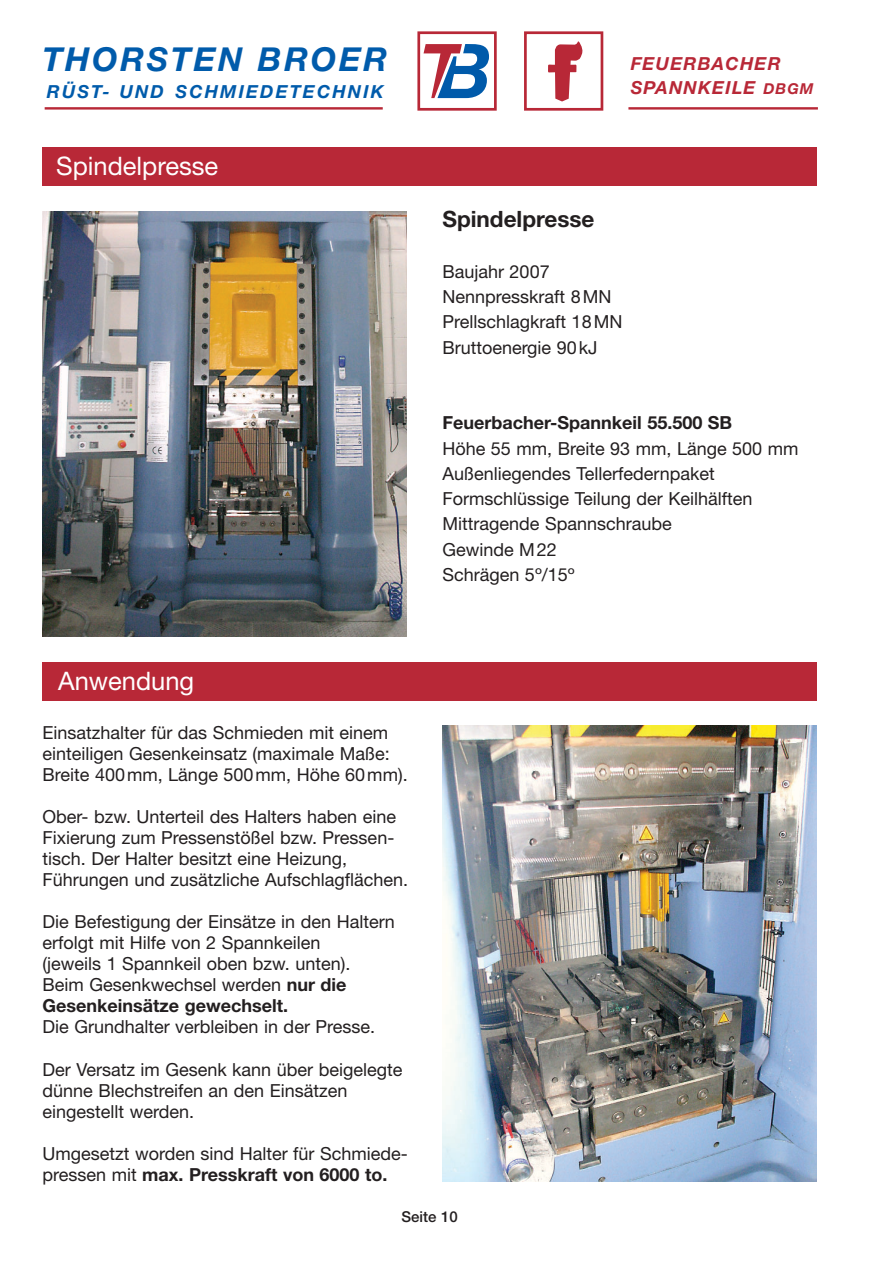
<style>
.page{position:relative;width:893px;height:1262px;background:#fff}
.page>*{position:absolute;margin:0;border:0;box-sizing:border-box;transform-origin:0 0}
.t1{font:italic 700 33px "Helvetica Neue";letter-spacing:.08em;color:#005bab}
.t2{font:25.5px "Helvetica Neue";color:#fff}
.t3{font:700 22.5px "Helvetica Neue";color:#231f20}
.t4{font:18px/21px "Helvetica Neue";color:#231f20}
.t5{font:700 18px "Helvetica Neue";color:#231f20}
.t6{font:italic 700 18px/24px "Helvetica Neue";letter-spacing:.065em;color:#b82837}
.t7{font:italic 700 18px "Helvetica Neue";letter-spacing:.115em;color:#005bab}
.t8{font:500 15px "Helvetica Neue";color:#231f20}
.s1{font-weight:700}
.s2{font-size:15px}
</style>
<div class="page">
<img style="left:42px;top:31px;width:776px;height:1151px">
<h1 class="t1" style="left:43px;top:47px;width:346px">THORSTEN BROER</h1>
<p class="t7" style="left:47px;top:85px;width:338px">RÜST- UND SCHMIEDETECHNIK</p>
<h2 class="t2" style="left:56px;top:157px;width:163px">Spindelpresse</h2>
<h2 class="t2" style="left:58px;top:671px;width:137px">Anwendung</h2>
<p class="t4" style="left:43px;top:723px;width:366px">Einsatzhalter für das Schmieden mit einem einteiligen Gesenkeinsatz (maximale Maße:<br>Breite 400mm, Länge 500mm, Höhe 60mm).</p>
<p class="t4" style="left:43px;top:808px;width:367px">Ober- bzw. Unterteil des Halters haben eine Fixierung zum Pressenstößel bzw. Pressen&shy;tisch. Der Halter besitzt eine Heizung, Führungen und zusätzliche Aufschlagflächen.</p>
<p class="t4" style="left:43px;top:913px;width:354px">Die Befestigung der Einsätze in den Haltern erfolgt mit Hilfe von 2 Spannkeilen<br>(jeweils 1 Spannkeil oben bzw. unten).<br>Beim Gesenkwechsel werden <span class="s1">nur die Gesenkeinsätze gewechselt.</span></p>
<p class="t4" style="left:43px;top:1018px;width:334px">Die Grundhalter verbleiben in der Presse.</p>
<p class="t4" style="left:43px;top:1060px;width:361px">Der Versatz im Gesenk kann über beigelegte dünne Blechstreifen an den Einsätzen eingestellt werden.</p>
<p class="t4" style="left:43px;top:1144px;width:367px">Umgesetzt worden sind Halter für Schmiede&shy;pressen mit <span class="s1">max. Presskraft von 6000 to.</span></p>
<p class="t6" style="left:630px;top:53px;width:184px">FEUERBACHER<br>SPANNKEILE <span class="s2">DBGM</span></p>
<p class="t3" style="left:442px;top:211px;width:154px">Spindelpresse</p>
<p class="t4" style="left:442px;top:260px;width:181px;line-height:25.2px">Baujahr 2007<br>Nennpresskraft 8MN<br>Prellschlagkraft 18MN<br>Bruttoenergie 90kJ</p>
<p class="t5" style="left:442px;top:416px;width:291px">Feuerbacher-Spannkeil 55.500 SB</p>
<p class="t4" style="left:442px;top:437px;width:357px;line-height:25.2px">Höhe 55 mm, Breite 93 mm, Länge 500 mm<br>Außenliegendes Tellerfedernpaket<br>Formschlüssige Teilung der Keilhälften<br>Mittragende Spannschraube<br>Gewinde M22<br>Schrägen 5º/15º</p>
<p class="t8" style="left:401px;top:1210px;width:58px">Seite 10</p>
</div>
